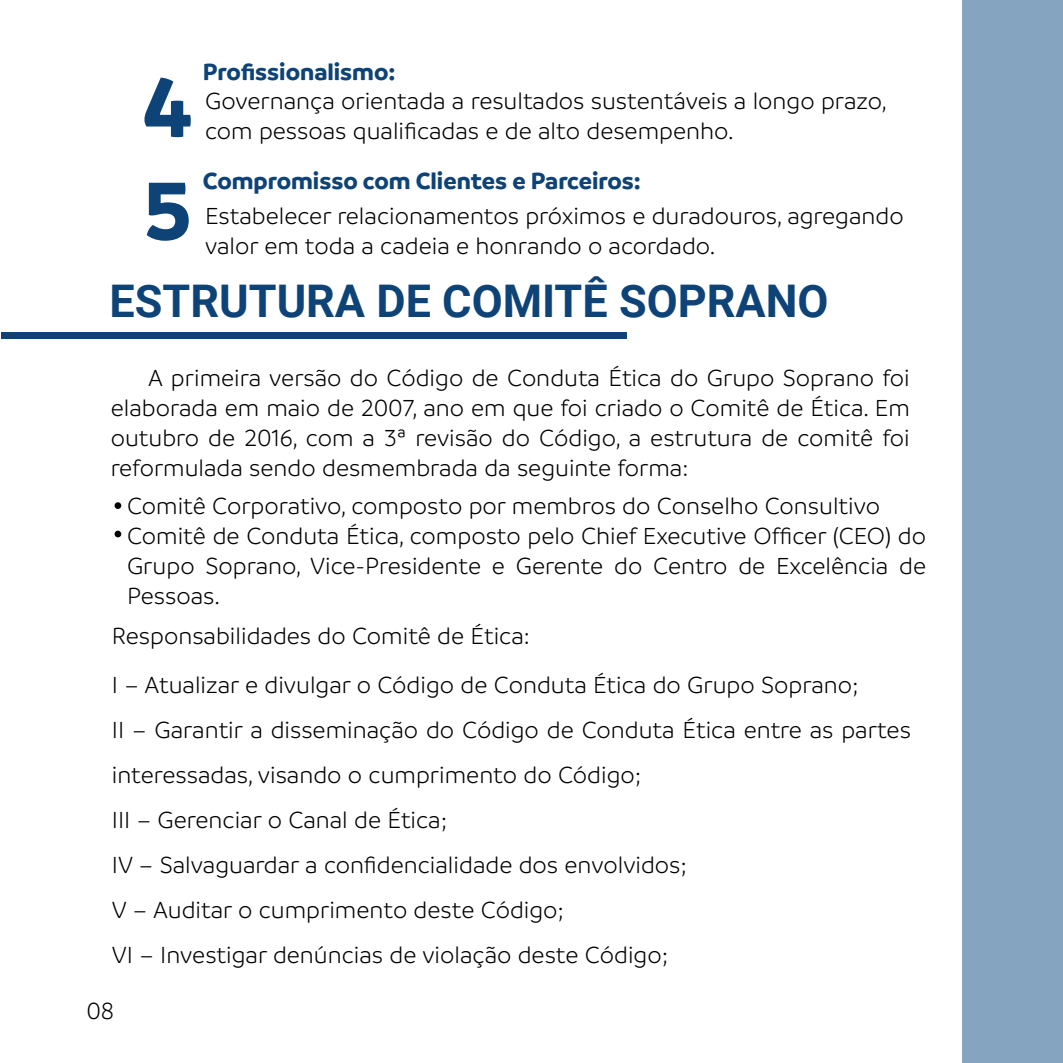
<style>
.page{position:relative;width:1063px;height:1063px;background:#fff}
.page>*{position:absolute;margin:0;border:0;box-sizing:border-box;transform-origin:0 0}
.t1{font:700 88px/102.5px "Branding SF";color:#0e4377}
.t2{font:700 45px "Roboto";color:#0e4377}
.t3{font:300 25px/30px "Branding SF";color:#000}
.t4{font:700 25px "Branding SF";color:#0e4377}
</style>
<div class="page">
<div style="left:2px;top:332px;width:625px;height:7px;background:#0e4377"></div>
<div style="left:963px;top:0;width:100px;height:1063px;background:#84a4c0"></div>
<div style="left:115px;top:502px;width:6px;height:7px;background:#000;border-radius:50%"></div>
<svg style="left:115px;top:531px;width:6px;height:6px"></svg>
<h1 class="t1" style="left:143px;top:56px;width:51px">4<br>5</h1>
<p class="t4" style="left:203px;top:57px;width:194px">Profissionalismo:</p>
<p class="t3" style="left:205px;top:87px;width:683px">Governança orientada a resultados sustentáveis a longo prazo, com pessoas qualificadas e de alto desempenho.</p>
<p class="t4" style="left:203px;top:166px;width:439px">Compromisso com Clientes e Parceiros:</p>
<p class="t3" style="left:205px;top:201px;width:700px">Estabelecer relacionamentos próximos e duradouros, agregando valor em toda a cadeia e honrando o acordado.</p>
<h2 class="t2" style="left:110px;top:269px;width:720px">ESTRUTURA DE COMITÊ SOPRANO</h2>
<p class="t3" style="left:111px;top:363px;width:801px;text-align:justify;text-indent:38px">A primeira versão do Código de Conduta Ética do Grupo Soprano foi elaborada em maio de 2007, ano em que foi criado o Comitê de Ética. Em outubro de 2016, com a 3ª revisão do Código, a estrutura de comitê foi reformulada sendo desmembrada da seguinte forma:</p>
<p class="t3" style="left:127px;top:491px;width:801px">Comitê Corporativo, composto por membros do Conselho Consultivo Comitê de Conduta Ética, composto pelo Chief Executive Officer (CEO) do Grupo Soprano, Vice-Presidente e Gerente do Centro de Excelência de Pessoas.</p>
<p class="t3" style="left:112px;top:612px;width:749px;line-height:48.8px">Responsabilidades do Comitê de Ética:<br>I – Atualizar e divulgar o Código de Conduta Ética do Grupo Soprano;</p>
<p class="t3" style="left:112px;top:708px;width:801px;line-height:45px">II – Garantir a disseminação do Código de Conduta Ética entre as partes interessadas, visando o cumprimento do Código;<br>III – Gerenciar o Canal de Ética;<br>IV – Salvaguardar a confidencialidade dos envolvidos;<br>V – Auditar o cumprimento deste Código;<br>VI – Investigar denúncias de violação deste Código;</p>
<p class="t3" style="left:86px;top:996px;width:29px">08</p>
</div>
